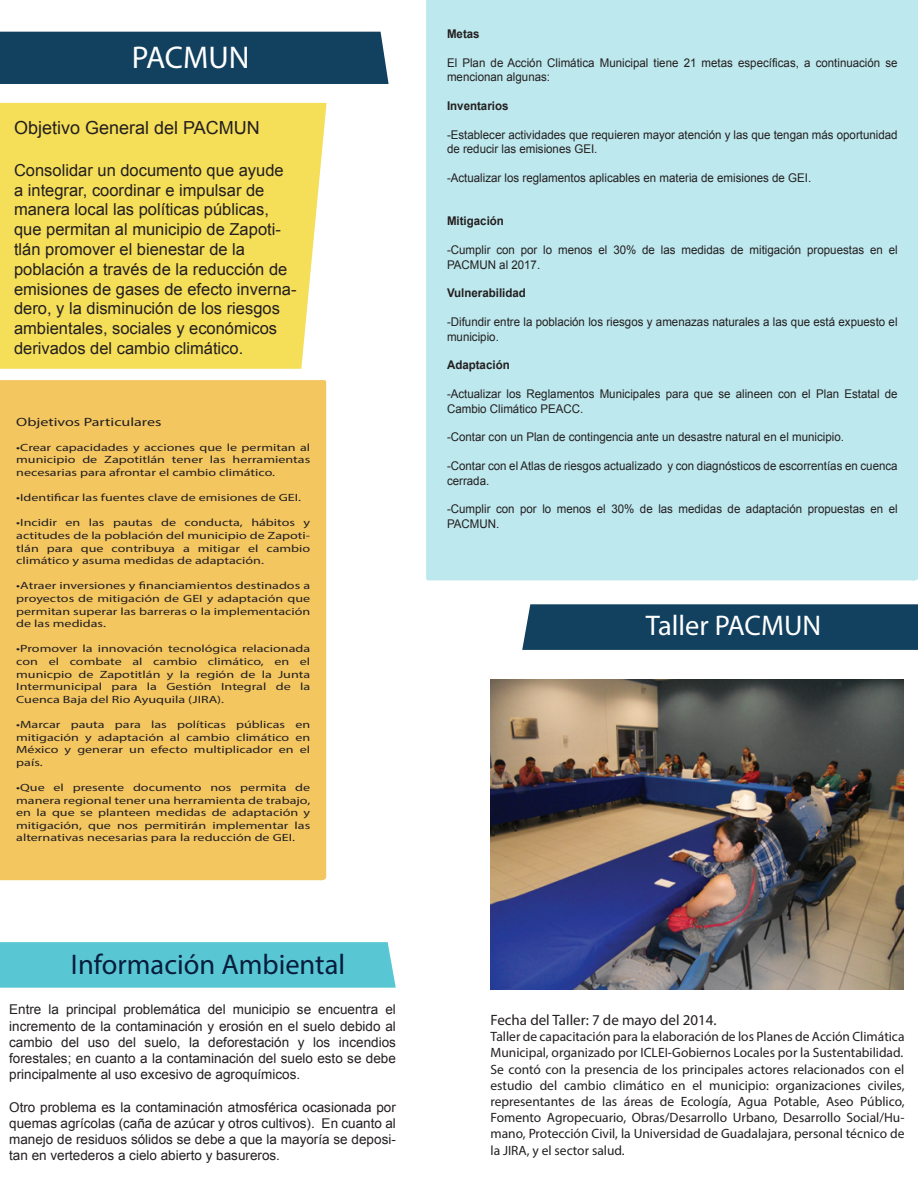
<style>
.page{position:relative;width:918px;height:1188px;background:#fff}
.page>*{position:absolute;margin:0;border:0;box-sizing:border-box;transform-origin:0 0}
.t1{font:31.5px "Myriad Pro";color:#fff}
.t2{font:28.5px "Myriad Pro";color:#051d3d}
.t3{font:28.5px "Myriad Pro";color:#fff}
.t4{font:18px "Arial";color:#231f20}
.t5{font:16.5px/19.8px "Arial";color:#231f20}
.t6{font:15px "Myriad Pro";color:#231f20}
.t7{font:13.5px/16.2px "Myriad Pro";color:#231f20;text-align:justify}
.t8{font:13.5px/16.2px "Arial";color:#231f20;text-align:justify}
.t9{font:12px/14.4px "Arial";color:#231f20;scale:.96 1}
.t10{font:700 12px "Arial";color:#231f20;scale:.96 1}
.t11{font:12px "Myriad Pro";color:#231f20;scale:1.34 1}
.t12{font:10.5px/12.6px "Myriad Pro";color:#231f20;text-align:justify;scale:1.34 1}
</style>
<div class="page">
<div style="left:0;top:942px;width:396px;height:46px;background:#59c7d3"></div>
<div style="left:0;top:380px;width:326px;height:500px;background:#f3c660"></div>
<div style="left:0;top:32px;width:389px;height:52px;background:#12405f"></div>
<div style="left:426px;top:0;width:492px;height:580px;background:#bde8ed"></div>
<img style="left:490px;top:680px;width:414px;height:310px">
<div style="left:0;top:103px;width:327px;height:266px;background:#f5de58"></div>
<div style="left:522px;top:604px;width:396px;height:46px;background:#12405f"></div>
<h1 class="t1" style="left:132px;top:38px;width:119px">PACMUN</h1>
<h3 class="t4" style="left:14px;top:116px;width:247px">Objetivo General del PACMUN</h3>
<p class="t5" style="left:14px;top:160px;width:284px">Consolidar un documento que ayude a integrar, coordinar e impulsar de manera local las políticas públicas, que permitan al municipio de Zapoti&shy;tlán promover el bienestar de la población a través de la reducción de emisiones de gases de efecto inverna&shy;dero, y la disminución de los riesgos ambientales, sociales y económicos derivados del cambio climático.</p>
<p class="t11" style="left:16px;top:414px;width:110px">Objetivos Particulares</p>
<p class="t12" style="left:16px;top:441px;width:221px">•Crear capacidades y acciones que le permitan al municipio de Zapotitlán tener las herramientas necesarias para afrontar el cambio climático.</p>
<p class="t12" style="left:16px;top:491px;width:214px">•Identificar las fuentes clave de emisiones de GEI.</p>
<p class="t12" style="left:16px;top:516px;width:221px">•Incidir en las pautas de conducta, hábitos y actitudes de la población del municipio de Zapoti&shy;tlán para que contribuya a mitigar el cambio climático y asuma medidas de adaptación.</p>
<p class="t12" style="left:16px;top:579px;width:221px">•Atraer inversiones y financiamientos destinados a proyectos de mitigación de GEI y adaptación que permitan superar las barreras o la implementación de las medidas.</p>
<p class="t12" style="left:16px;top:642px;width:221px">•Promover la innovación tecnológica relacionada con el combate al cambio climático, en el municpio de Zapotitlán y la región de la Junta Intermunicipal para la Gestión Integral de la Cuenca Baja del Rio Ayuquila (JIRA).</p>
<p class="t12" style="left:16px;top:718px;width:221px">•Marcar pauta para las políticas públicas en mitigación y adaptación al cambio climático en México y generar un efecto multiplicador en el país.</p>
<p class="t12" style="left:16px;top:781px;width:221px">•Que el presente documento nos permita de manera regional tener una herramienta de trabajo, en la que se planteen medidas de adaptación y mitigación, que nos permitirán implementar las alternativas necesarias para la reducción de GEI.</p>
<h2 class="t2" style="left:71px;top:947px;width:276px">Información Ambiental</h2>
<p class="t8" style="left:9px;top:1002px;width:388px">Entre la principal problemática del municipio se encuentra el incremento de la contaminación y erosión en el suelo debido al cambio del uso del suelo, la deforestación y los incendios forestales; en cuanto a la contaminación del suelo esto se debe principalmente al uso excesivo de agroquímicos.</p>
<p class="t8" style="left:9px;top:1099px;width:388px">Otro problema es la contaminación atmosférica ocasionada por quemas agrícolas (caña de azúcar y otros cultivos). En cuanto al manejo de residuos sólidos se debe a que la mayoría se deposi&shy;tan en vertederos a cielo abierto y basureros.</p>
<p class="t10" style="left:447px;top:26px;width:36px">Metas</p>
<p class="t9" style="left:447px;top:56px;width:471px">El Plan de Acción Climática Municipal tiene 21 metas específicas, a continuación se mencionan algunas:</p>
<p class="t10" style="left:447px;top:98px;width:66px">Inventarios</p>
<p class="t9" style="left:447px;top:128px;width:471px">-Establecer actividades que requieren mayor atención y las que tengan más oportunidad de reducir las emisiones GEI.</p>
<p class="t9" style="left:447px;top:171px;width:381px">-Actualizar los reglamentos aplicables en materia de emisiones de GEI.</p>
<p class="t10" style="left:447px;top:213px;width:61px">Mitigación</p>
<p class="t9" style="left:447px;top:243px;width:471px">-Cumplir con por lo menos el 30% de las medidas de mitigación propuestas en el<br>PACMUN al 2017.</p>
<p class="t10" style="left:447px;top:285px;width:84px">Vulnerabilidad</p>
<p class="t9" style="left:447px;top:315px;width:471px">-Difundir entre la población los riesgos y amenazas naturales a las que está expuesto el municipio.</p>
<p class="t10" style="left:447px;top:357px;width:67px">Adaptación</p>
<p class="t9" style="left:447px;top:387px;width:471px">-Actualizar los Reglamentos Municipales para que se alineen con el Plan Estatal de<br>Cambio Climático PEACC.</p>
<p class="t9" style="left:447px;top:430px;width:415px">-Contar con un Plan de contingencia ante un desastre natural en el municipio.</p>
<p class="t9" style="left:447px;top:459px;width:471px">-Contar con el Atlas de riesgos actualizado y con diagnósticos de escorrentías en cuenca cerrada.</p>
<p class="t9" style="left:447px;top:502px;width:471px">-Cumplir con por lo menos el 30% de las medidas de adaptación propuestas en el<br>PACMUN.</p>
<h2 class="t3" style="left:646px;top:608px;width:177px">Taller PACMUN</h2>
<h3 class="t6" style="left:491px;top:1011px;width:228px">Fecha del Taller: 7 de mayo del 2014.</h3>
<p class="t7" style="left:491px;top:1028px;width:416px">Taller de capacitación para la elaboración de los Planes de Acción Climática Municipal, organizado por ICLEI-Gobiernos Locales por la Sustentabilidad.<br>Se contó con la presencia de los principales actores relacionados con el estudio del cambio climático en el municipio: organizaciones civiles, representantes de las áreas de Ecología, Agua Potable, Aseo Público, Fomento Agropecuario, Obras/Desarrollo Urbano, Desarrollo Social/Hu&shy;mano, Protección Civil, la Universidad de Guadalajara, personal técnico de la JIRA, y el sector salud.</p>
</div>
